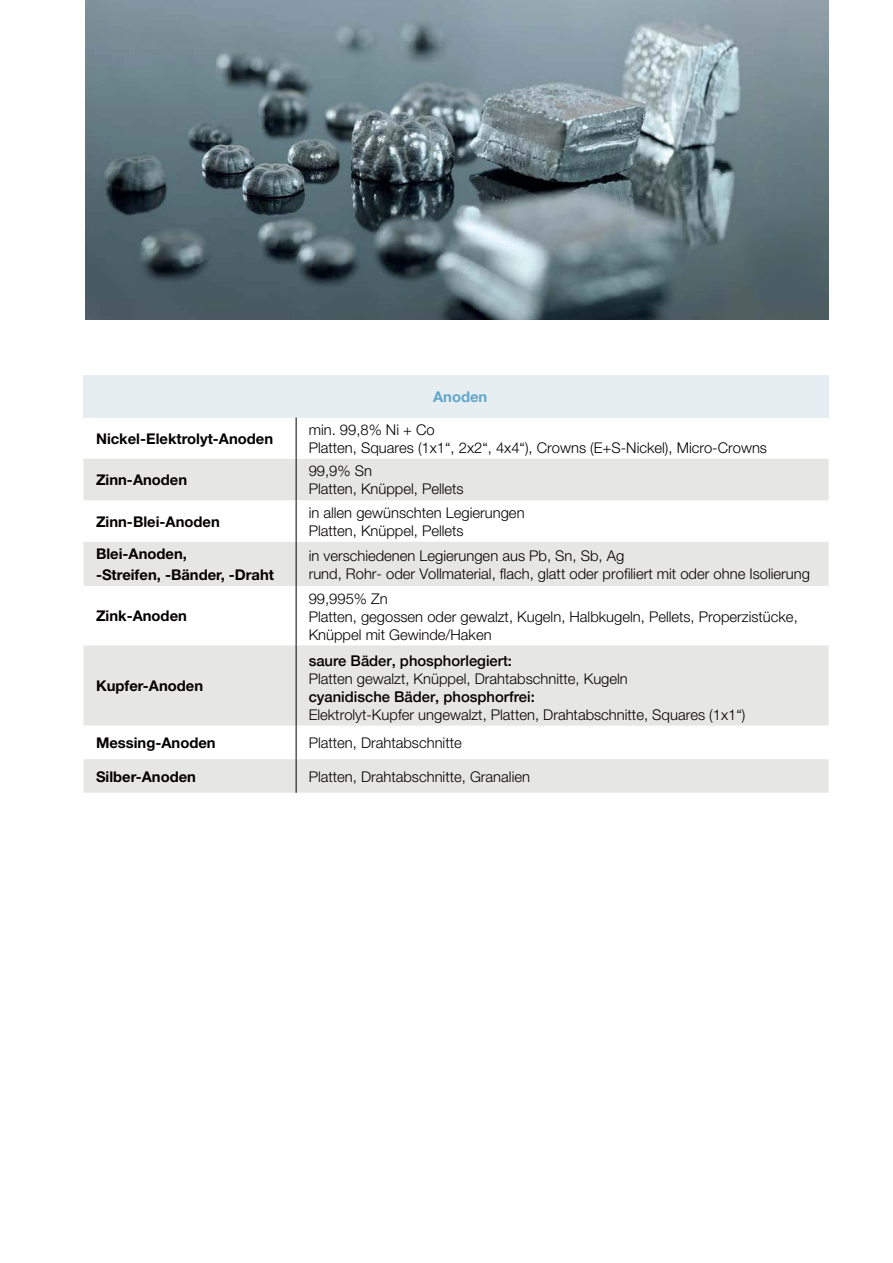
<style>
.page{position:relative;width:893px;height:1263px;background:#fff}
.page>*{position:absolute;margin:0;border:0;box-sizing:border-box;transform-origin:0 0}
.t1{font:300 14.85px/18px "Helvetica Neue";color:#040000}
.t2{font:700 14.85px/20.7px "Helvetica Neue";color:#040000}
.t3{font:500 14.85px "Helvetica Neue";color:#040000}
.t4{font:700 14.85px "Helvetica Neue";color:#63a7cb}
</style>
<div class="page">
<div style="left:83px;top:375px;width:745px;height:43px;background:#e7eef2"></div>
<svg style="left:83px;top:459px;width:745px;height:334px;fill:#e6e6e5"></svg>
<hr style="left:296px;top:418px;width:1px;height:41px;background:#040000">
<hr style="left:296px;top:459px;width:1px;height:41px;background:#040000">
<hr style="left:296px;top:500px;width:1px;height:42px;background:#040000">
<hr style="left:296px;top:542px;width:1px;height:44px;background:#040000">
<hr style="left:296px;top:586px;width:1px;height:59px;background:#040000">
<hr style="left:296px;top:645px;width:1px;height:81px;background:#040000">
<hr style="left:296px;top:726px;width:1px;height:33px;background:#040000">
<hr style="left:296px;top:759px;width:1px;height:34px;background:#040000">
<img style="left:85px;top:0;width:744px;height:319px">
<p class="t4" style="left:433px;top:392px;width:56px">Anoden</p>
<p class="t2" style="left:96px;top:430px;width:179px">Nickel-Elektrolyt-Anoden</p>
<p class="t1" style="left:309px;top:422px;width:460px">min. 99,8% Ni + Co<br>Platten, Squares (1x1“, 2x2“, 4x4“), Crowns (E+S-Nickel), Micro-Crowns</p>
<p class="t2" style="left:96px;top:471px;width:93px">Zinn-Anoden</p>
<p class="t1" style="left:309px;top:464px;width:156px">99,9% Sn<br>Platten, Knüppel, Pellets</p>
<p class="t2" style="left:96px;top:513px;width:125px">Zinn-Blei-Anoden</p>
<p class="t1" style="left:309px;top:505px;width:217px">in allen gewünschten Legierungen<br>Platten, Knüppel, Pellets</p>
<p class="t2" style="left:96px;top:545px;width:180px">Blei-Anoden,<br>-Streifen, -Bänder, -Draht</p>
<p class="t1" style="left:309px;top:548px;width:503px">in verschiedenen Legierungen aus Pb, Sn, Sb, Ag<br>rund, Rohr- oder Vollmaterial, flach, glatt oder profiliert mit oder ohne Isolierung</p>
<p class="t2" style="left:96px;top:607px;width:92px">Zink-Anoden</p>
<p class="t1" style="left:309px;top:591px;width:490px">99,995% Zn<br>Platten, gegossen oder gewalzt, Kugeln, Halbkugeln, Pellets, Properzistücke,<br>Knüppel mit Gewinde/Haken</p>
<p class="t2" style="left:96px;top:677px;width:109px">Kupfer-Anoden</p>
<p class="t3" style="left:309px;top:651px;width:205px">saure Bäder, phosphorlegiert:</p>
<p class="t1" style="left:309px;top:671px;width:321px">Platten gewalzt, Knüppel, Drahtabschnitte, Kugeln</p>
<p class="t3" style="left:309px;top:687px;width:228px">cyanidische Bäder, phosphorfrei:</p>
<p class="t1" style="left:309px;top:707px;width:438px">Elektrolyt-Kupfer ungewalzt, Platten, Drahtabschnitte, Squares (1x1“)</p>
<p class="t2" style="left:96px;top:734px;width:121px">Messing-Anoden</p>
<p class="t1" style="left:309px;top:735px;width:155px">Platten, Drahtabschnitte</p>
<p class="t2" style="left:96px;top:767px;width:101px">Silber-Anoden</p>
<p class="t1" style="left:309px;top:769px;width:223px">Platten, Drahtabschnitte, Granalien</p>
</div>
